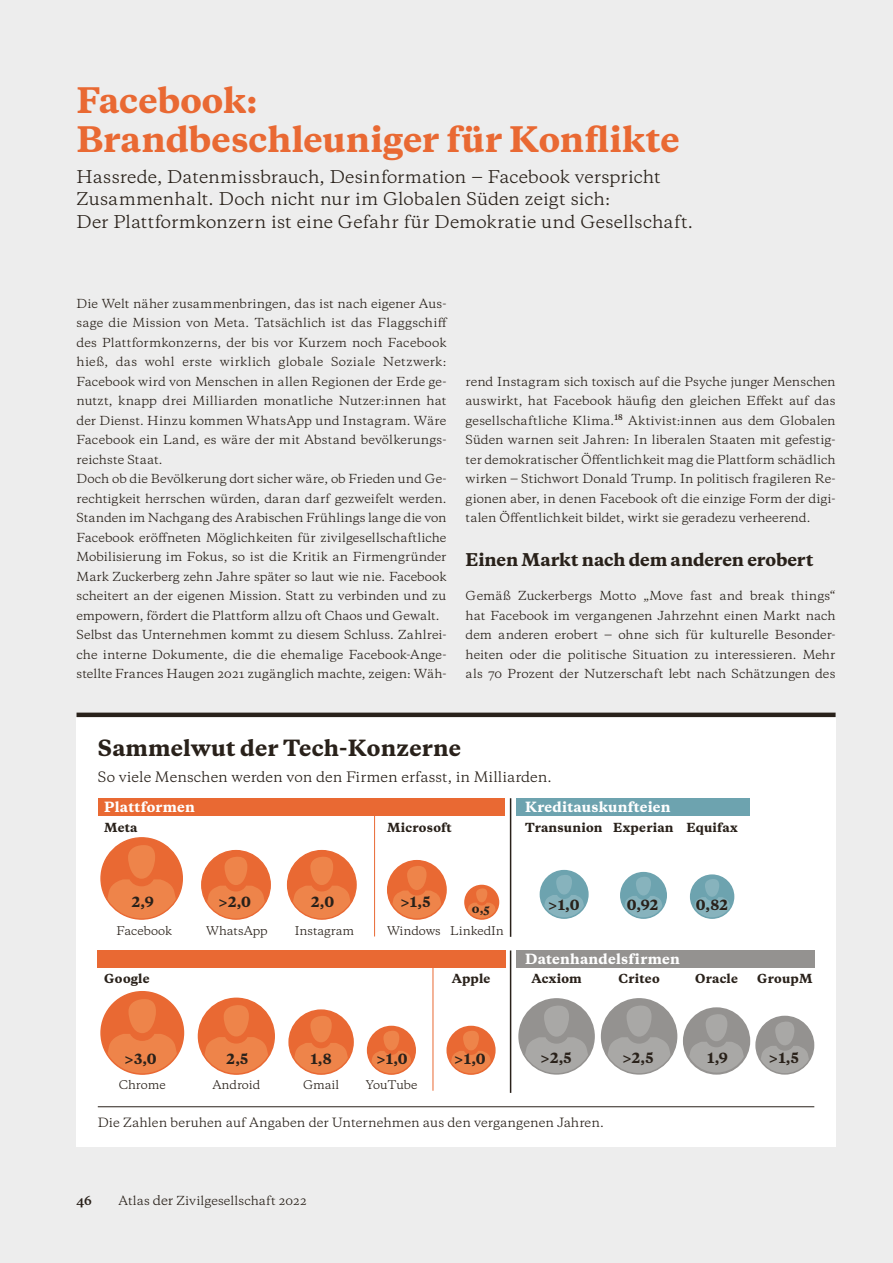
<style>
.page{position:relative;width:893px;height:1263px;background:#ededed}
.page>*{position:absolute;margin:0;border:0;box-sizing:border-box;transform-origin:0 0}
.t1{font:800 33px/39px "Galaxie Copernicus";color:#e96933}
.t2{font:800 21px "Galaxie Copernicus";letter-spacing:.01em;color:#29211a}
.t3{font:16.5px/22.5px "Galaxie Copernicus";letter-spacing:.005em;color:#29211a}
.t4{font:800 16.5px "Galaxie Copernicus";letter-spacing:-.01em;color:#29211a}
.t5{font:13.5px "Galaxie Copernicus";letter-spacing:.005em;color:#29211a}
.t6{font:800 13.2px "Galaxie Copernicus";color:#29211a}
.t7{font:800 13.2px "Galaxie Copernicus";letter-spacing:.02em;color:#fff}
.t8{font:12px "Galaxie Copernicus";letter-spacing:.005em;color:#29211a}
.t9{font:11.7px/19.5px "Galaxie Copernicus";letter-spacing:.005em;color:#29211a;text-align:justify}
.t10{font:800 11.7px "Galaxie Copernicus";letter-spacing:.02em;color:#29211a}
.t11{font:700 11.7px "Galaxie Copernicus";color:#29211a}
.t12{font:11.25px "Galaxie Copernicus";color:#29211a}
.t13{font:800 10.95px "Galaxie Copernicus";color:#29211a}
.s1{font-size:12.3px}
</style>
<div class="page">
<div style="left:77px;top:717px;width:759px;height:429px;background:#fff"></div>
<hr style="left:77px;top:713px;width:759px;height:4px;background:#29211a">
<hr style="left:98px;top:1106px;width:716px;height:1px;background:#29211a">
<div style="left:98px;top:798px;width:406px;height:17px;background:#e96933"></div>
<div style="left:516px;top:798px;width:234px;height:17px;background:#6da3af"></div>
<div style="left:516px;top:950px;width:298px;height:17px;background:#949290"></div>
<div style="left:98px;top:950px;width:408px;height:17px;background:#e96933"></div>
<div style="left:101px;top:838px;width:81px;height:81px;background:#e96933;border-radius:50%"></div>
<svg style="left:102px;top:844px;width:80px;height:75px"></svg>
<div style="left:100px;top:837px;width:83px;height:83px;border:1px solid #e96933;border-radius:50%"></div>
<svg style="left:621px;top:876px;width:45px;height:41px"></svg>
<div style="left:620px;top:872px;width:47px;height:47px;border:2px solid #6da3af;border-radius:50%"></div>
<div style="left:691px;top:875px;width:43px;height:43px;background:#6da3af;border-radius:50%"></div>
<svg style="left:691px;top:879px;width:43px;height:39px"></svg>
<div style="left:690px;top:874px;width:44px;height:45px;border:2px solid #6da3af;border-radius:50%"></div>
<svg style="left:540px;top:874px;width:47px;height:44px"></svg>
<div style="left:540px;top:870px;width:49px;height:49px;border:2px solid #6da3af;border-radius:50%"></div>
<div style="left:519px;top:999px;width:75px;height:75px;background:#949290;border-radius:50%"></div>
<svg style="left:521px;top:1005px;width:73px;height:69px"></svg>
<div style="left:518px;top:998px;width:77px;height:77px;border:2px solid #949290;border-radius:50%"></div>
<div style="left:684px;top:1008px;width:65px;height:65px;background:#949290;border-radius:50%"></div>
<svg style="left:684px;top:1014px;width:65px;height:58px"></svg>
<div style="left:683px;top:1007px;width:67px;height:68px;border:2px solid #949290;border-radius:50%"></div>
<div style="left:756px;top:1016px;width:58px;height:58px;background:#949290;border-radius:50%"></div>
<svg style="left:757px;top:1021px;width:57px;height:52px"></svg>
<div style="left:755px;top:1016px;width:59px;height:59px;border:1px solid #949290;border-radius:50%"></div>
<div style="left:602px;top:999px;width:75px;height:75px;background:#949290;border-radius:50%"></div>
<svg style="left:602px;top:1005px;width:75px;height:68px"></svg>
<div style="left:601px;top:998px;width:76px;height:77px;border:2px solid #949290;border-radius:50%"></div>
<div style="left:198px;top:998px;width:76px;height:76px;background:#e96933;border-radius:50%"></div>
<svg style="left:198px;top:1004px;width:76px;height:70px"></svg>
<div style="left:198px;top:997px;width:77px;height:78px;border:2px solid #e96933;border-radius:50%"></div>
<div style="left:202px;top:850px;width:68px;height:69px;background:#e96933;border-radius:50%"></div>
<svg style="left:202px;top:856px;width:68px;height:63px"></svg>
<div style="left:201px;top:850px;width:70px;height:70px;border:1px solid #e96933;border-radius:50%"></div>
<div style="left:288px;top:850px;width:68px;height:69px;background:#e96933;border-radius:50%"></div>
<svg style="left:288px;top:856px;width:68px;height:63px"></svg>
<div style="left:287px;top:850px;width:70px;height:70px;border:1px solid #e96933;border-radius:50%"></div>
<div style="left:289px;top:1010px;width:64px;height:64px;background:#e96933;border-radius:50%"></div>
<svg style="left:291px;top:1015px;width:62px;height:59px"></svg>
<div style="left:288px;top:1009px;width:66px;height:66px;border:2px solid #e96933;border-radius:50%"></div>
<div style="left:101px;top:992px;width:82px;height:82px;background:#e96933;border-radius:50%"></div>
<svg style="left:101px;top:998px;width:82px;height:76px"></svg>
<div style="left:100px;top:991px;width:84px;height:84px;border:2px solid #e96933;border-radius:50%"></div>
<svg style="left:368px;top:1030px;width:47px;height:44px"></svg>
<div style="left:367px;top:1026px;width:49px;height:49px;border:2px solid #e96933;border-radius:50%"></div>
<svg style="left:449px;top:1030px;width:45px;height:43px"></svg>
<div style="left:446px;top:1026px;width:50px;height:49px;border:2px solid #e96933;border-radius:50%"></div>
<svg style="left:388px;top:865px;width:58px;height:54px"></svg>
<div style="left:387px;top:860px;width:60px;height:60px;border:2px solid #e96933;border-radius:50%"></div>
<svg style="left:467px;top:888px;width:31px;height:29px"></svg>
<div style="left:464px;top:885px;width:35px;height:35px;border:2px solid #e96933;border-radius:50%"></div>
<hr style="left:374px;top:815px;width:1px;height:121px;background:#e96933">
<hr style="left:510px;top:798px;width:1px;height:139px;background:#29211a">
<hr style="left:510px;top:950px;width:1px;height:143px;background:#29211a">
<hr style="left:433px;top:961px;width:1px;height:130px;background:#e96933">
<h1 class="t1" style="left:77px;top:81px;width:604px">Facebook:<br>Brandbeschleuniger für Konflikte</h1>
<h3 class="t3" style="left:77px;top:165px;width:618px">Hassrede, Datenmissbrauch, Desinformation ‒ Facebook verspricht<br>Zusammenhalt. Doch nicht nur im Globalen Süden zeigt sich:<br>Der Plattformkonzern ist eine Gefahr für Demokratie und Gesellschaft.</h3>
<p class="t9" style="left:77px;top:293px;width:372px;text-align:left">Die Welt näher zusammenbringen, das ist nach eigener Aus&shy;sage die Mission von Meta. Tatsächlich ist das Flaggschiff des Plattformkonzerns, der bis vor Kurzem noch Facebook hieß, das wohl erste wirklich globale Soziale Netzwerk:<br>Facebook wird von Menschen in allen Regionen der Erde ge&shy;nutzt, knapp drei Milliarden monatliche Nutzer:innen hat der Dienst. Hinzu kommen WhatsApp und Instagram. Wäre Facebook ein Land, es wäre der mit Abstand bevölkerungs&shy;reichste Staat.<br>Doch ob die Bevölkerung dort sicher wäre, ob Frieden und Ge&shy;rechtigkeit herrschen würden, daran darf gezweifelt werden.<br>Standen im Nachgang des Arabischen Frühlings lange die von Facebook eröffneten Möglichkeiten für zivilgesellschaftliche Mobilisierung im Fokus, so ist die Kritik an Firmengründer Mark Zuckerberg zehn Jahre später so laut wie nie. Facebook scheitert an der eigenen Mission. Statt zu verbinden und zu empowern, fördert die Plattform allzu oft Chaos und Gewalt.<br>Selbst das Unternehmen kommt zu diesem Schluss. Zahlrei&shy;che interne Dokumente, die die ehemalige Facebook-Ange&shy;stellte Frances Haugen 2021 zugänglich machte, zeigen: Wäh-</p>
<p class="t9" style="left:466px;top:371px;width:371px">rend Instagram sich toxisch auf die Psyche junger Menschen auswirkt, hat Facebook häufig den gleichen Effekt auf das gesellschaftliche Klima.<sup>18</sup> Aktivist:innen aus dem Globalen Süden warnen seit Jahren: In liberalen Staaten mit gefestig&shy;ter demokratischer Öffentlichkeit mag die Plattform schädlich wirken ‒ Stichwort Donald Trump. In politisch fragileren Re&shy;gionen aber, in denen Facebook oft die einzige Form der digi&shy;talen Öffentlichkeit bildet, wirkt sie geradezu verheerend.</p>
<h3 class="t4" style="left:466px;top:548px;width:349px">Einen Markt nach dem anderen erobert</h3>
<p class="t9" style="left:466px;top:586px;width:371px">Gemäß Zuckerbergs Motto „Move fast and break things“ hat Facebook im vergangenen Jahrzehnt einen Markt nach dem anderen erobert ‒ ohne sich für kulturelle Besonder&shy;heiten oder die politische Situation zu interessieren. Mehr als 70 Prozent der Nutzerschaft lebt nach Schätzungen des</p>
<h2 class="t2" style="left:98px;top:734px;width:365px">Sammelwut der Tech-Konzerne</h2>
<p class="t5" style="left:98px;top:767px;width:456px">So viele Menschen werden von den Firmen erfasst, in Milliarden.</p>
<p class="t7" style="left:104px;top:798px;width:92px">Plattformen</p>
<p class="t7" style="left:525px;top:798px;width:147px">Kreditauskunfteien</p>
<p class="t10" style="left:104px;top:819px;width:35px">Meta</p>
<p class="t10" style="left:387px;top:819px;width:66px">Microsoft</p>
<p class="t10" style="left:613px;top:819px;width:62px">Experian</p>
<p class="t10" style="left:525px;top:819px;width:79px">Transunion</p>
<p class="t10" style="left:686px;top:819px;width:53px">Equifax</p>
<p class="t6" style="left:132px;top:893px;width:24px">2,9</p>
<p class="t6" style="left:219px;top:893px;width:34px">&gt;2,0</p>
<p class="t6" style="left:311px;top:893px;width:25px">2,0</p>
<p class="t12" style="left:206px;top:923px;width:63px">WhatsApp</p>
<p class="t12" style="left:295px;top:923px;width:61px">Instagram</p>
<p class="t12" style="left:117px;top:923px;width:57px">Facebook</p>
<p class="t6" style="left:400px;top:893px;width:32px">&gt;1,5</p>
<p class="t13" style="left:472px;top:901px;width:19px">0,5</p>
<p class="t12" style="left:387px;top:923px;width:118px">Windows LinkedIn</p>
<p class="t6" style="left:548px;top:897px;width:33px">&gt;1,0</p>
<p class="t6" style="left:627px;top:897px;width:33px">0,92</p>
<p class="t6" style="left:696px;top:897px;width:34px">0,82</p>
<p class="t7" style="left:525px;top:950px;width:156px">Datenhandelsfirmen</p>
<p class="t10" style="left:104px;top:971px;width:47px">Google</p>
<p class="t10" style="left:452px;top:971px;width:40px">Apple</p>
<p class="t10" style="left:531px;top:971px;width:52px">Acxiom</p>
<p class="t10" style="left:619px;top:971px;width:43px">Criteo</p>
<p class="t10" style="left:695px;top:971px;width:44px">Oracle</p>
<p class="t10" style="left:757px;top:971px;width:57px">GroupM</p>
<p class="t6" style="left:227px;top:1050px;width:23px">2,5</p>
<p class="t6" style="left:125px;top:1050px;width:34px">&gt;3,0</p>
<p class="t6" style="left:310px;top:1050px;width:23px">1,8</p>
<p class="t6" style="left:376px;top:1050px;width:33px">&gt;1,0</p>
<p class="t6" style="left:454px;top:1050px;width:33px">&gt;1,0</p>
<p class="t6" style="left:540px;top:1049px;width:33px">&gt;2,5</p>
<p class="t6" style="left:622px;top:1049px;width:33px">&gt;2,5</p>
<p class="t6" style="left:707px;top:1049px;width:22px">1,9</p>
<p class="t6" style="left:769px;top:1049px;width:32px">&gt;1,5</p>
<p class="t12" style="left:119px;top:1077px;width:48px">Chrome</p>
<p class="t12" style="left:212px;top:1077px;width:49px">Android</p>
<p class="t12" style="left:303px;top:1077px;width:38px">Gmail</p>
<p class="t12" style="left:366px;top:1077px;width:53px">YouTube</p>
<p class="t8" style="left:98px;top:1114px;width:507px">Die Zahlen beruhen auf Angaben der Unternehmen aus den vergangenen Jahren.</p>
<p class="t11" style="left:77px;top:1192px;width:17px">46</p>
<p class="t9" style="left:118px;top:1190px;width:190px">Atlas <span class="s1">der</span> Zivilgesellschaft 2022</p>
</div>
